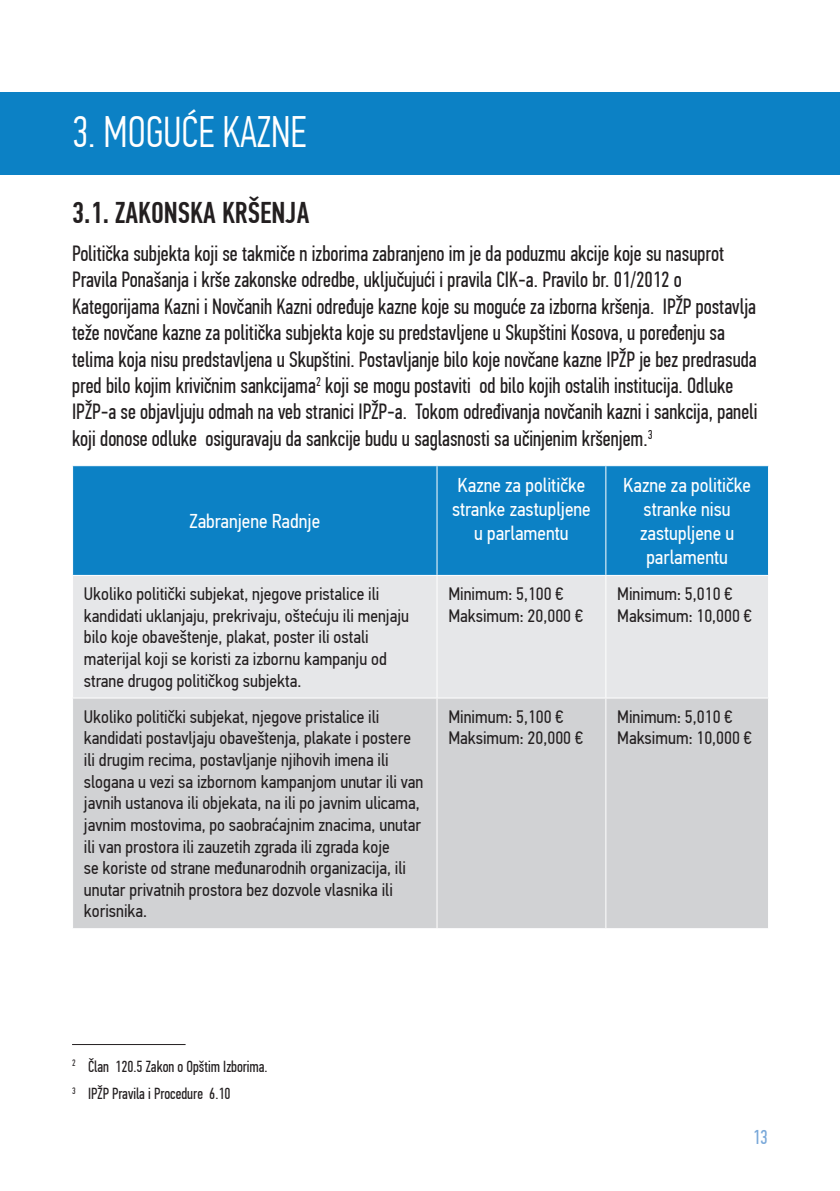
<style>
.page{position:relative;width:840px;height:1191px;background:#fff}
.page>*{position:absolute;margin:0;border:0;box-sizing:border-box;transform-origin:0 0}
.t1{font:300 44px "PF Din Text Comp Pro";color:#fff}
.t2{font:500 30px "PF Din Text Comp Pro";color:#231f20}
.t3{font:22px/26.4px "PF Din Text Comp Pro";color:#231f20}
.t4{font:20px/24px "PF Din Text Cond Pro";color:#fff;text-align:center}
.t5{font:20px "PF Din Text Comp Pro";color:#79a8d9}
.t6{font:18px/21.6px "PF Din Text Cond Pro";color:#231f20}
.t7{font:16px/27.2px "PF Din Text Comp Pro";color:#231f20}
</style>
<div class="page">
<div style="left:0;top:92px;width:839px;height:82px;background:#0c81c5"></div>
<div style="left:73px;top:466px;width:694px;height:109px;background:#0c81c5"></div>
<div style="left:73px;top:576px;width:694px;height:121px;background:#e6e7e9"></div>
<div style="left:73px;top:698px;width:694px;height:230px;background:#d1d2d4"></div>
<hr style="left:436px;top:466px;width:1px;height:109px;background:#fff">
<hr style="left:605px;top:466px;width:1px;height:109px;background:#fff">
<hr style="left:436px;top:576px;width:1px;height:121px;background:#fff">
<hr style="left:605px;top:576px;width:1px;height:121px;background:#fff">
<hr style="left:436px;top:698px;width:1px;height:230px;background:#fff">
<hr style="left:605px;top:698px;width:1px;height:230px;background:#fff">
<hr style="left:72px;top:1044px;width:113px;height:1px;background:#231f20">
<h1 class="t1" style="left:72px;top:107px;width:236px">3. MOGUĆE KAZNE</h1>
<h2 class="t2" style="left:72px;top:195px;width:238px">3.1. ZAKONSKA KRŠENJA</h2>
<p class="t3" style="left:72px;top:240px;width:686px">Politička subjekta koji se takmiče n izborima zabranjeno im je da poduzmu akcije koje su nasuprot Pravila Ponašanja i krše zakonske odredbe, uključujući i pravila CIK-a. Pravilo br. 01/2012 o Kategorijama Kazni i Novčanih Kazni određuje kazne koje su moguće za izborna kršenja. IPŽP postavlja teže novčane kazne za politička subjekta koje su predstavljene u Skupštini Kosova, u poređenju sa telima koja nisu predstavljena u Skupštini. Postavljanje bilo koje novčane kazne IPŽP je bez predrasuda pred bilo kojim krivičnim sankcijama<sup>2</sup> koji se mogu postaviti od bilo kojih ostalih institucija. Odluke IPŽP-a se objavljuju odmah na veb stranici IPŽP-a. Tokom određivanja novčanih kazni i sankcija, paneli koji donose odluke osiguravaju da sankcije budu u saglasnosti sa učinjenim kršenjem.<sup>3</sup></p>
<p class="t4" style="left:189px;top:509px;width:132px">Zabranjene Radnje</p>
<p class="t4" style="left:452px;top:473px;width:140px">Kazne za političke stranke zastupljene u parlamentu</p>
<p class="t4" style="left:623px;top:473px;width:129px">Kazne za političke stranke nisu zastupljene u parlamentu</p>
<p class="t6" style="left:84px;top:583px;width:326px">Ukoliko politički subjekat, njegove pristalice ili kandidati uklanjaju, prekrivaju, oštećuju ili menjaju bilo koje obaveštenje, plakat, poster ili ostali materijal koji se koristi za izbornu kampanju od strane drugog političkog subjekta.</p>
<p class="t6" style="left:448px;top:583px;width:136px">Minimum: 5,100 €<br>Maksimum: 20,000 €</p>
<p class="t6" style="left:617px;top:583px;width:136px">Minimum: 5,010 €<br>Maksimum: 10,000 €</p>
<p class="t6" style="left:84px;top:706px;width:341px">Ukoliko politički subjekat, njegove pristalice ili kandidati postavljaju obaveštenja, plakate i postere ili drugim recima, postavljanje njihovih imena ili slogana u vezi sa izbornom kampanjom unutar ili van javnih ustanova ili objekata, na ili po javnim ulicama, javnim mostovima, po saobraćajnim znacima, unutar ili van prostora ili zauzetih zgrada ili zgrada koje<br>se koriste od strane međunarodnih organizacija, ili unutar privatnih prostora bez dozvole vlasnika ili korisnika.</p>
<p class="t6" style="left:448px;top:706px;width:136px">Minimum: 5,100 €<br>Maksimum: 20,000 €</p>
<p class="t6" style="left:617px;top:706px;width:136px">Minimum: 5,010 €<br>Maksimum: 10,000 €</p>
<p class="t7" style="left:72px;top:1052px;width:197px"><sup>2</sup> Član 120.5 Zakon o Opštim Izborima.<br><sup>3</sup> IPŽP Pravila i Procedure 6.10</p>
<p class="t5" style="left:752px;top:1125px;width:17px">13</p>
</div>
